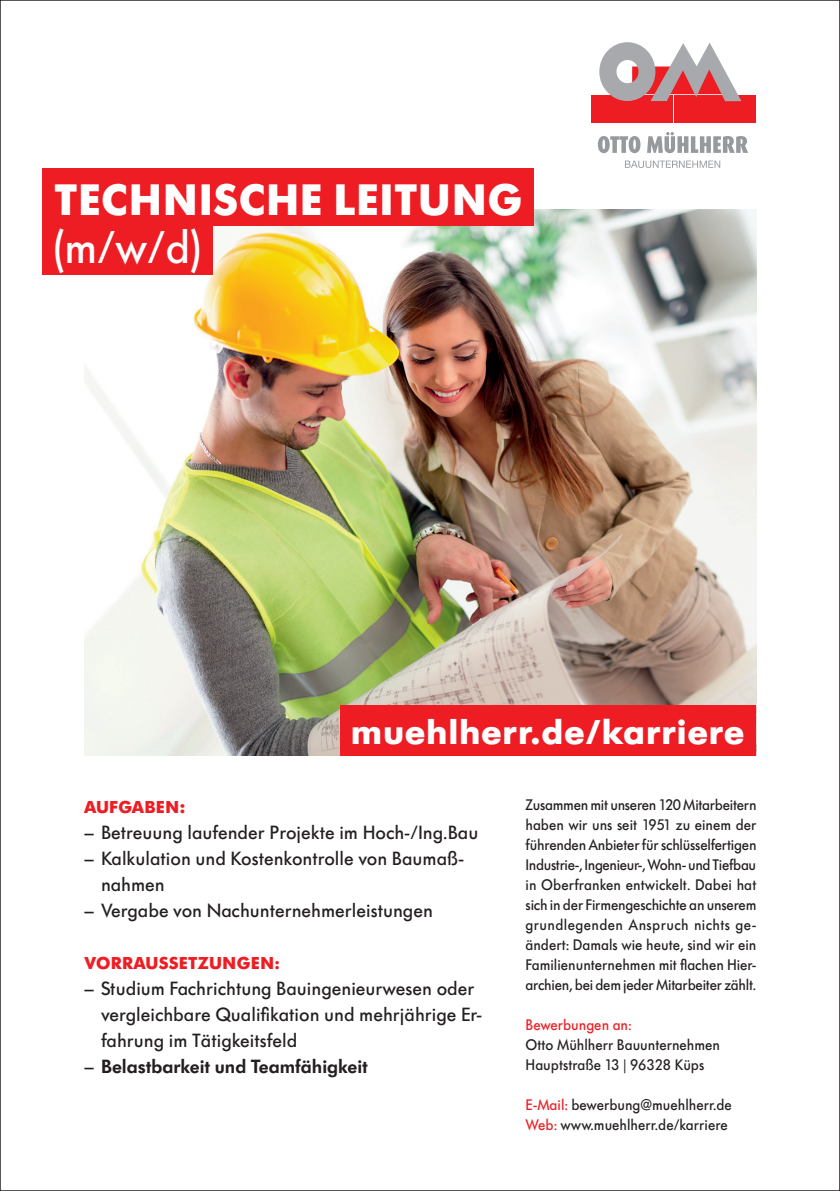
<style>
.page{position:relative;width:840px;height:1191px;background:#fff}
.page>*{position:absolute;margin:0;border:0;box-sizing:border-box;transform-origin:0 0}
.t1{font:500 48px "Futura SB";color:#fff}
.t2{font:700 46px "Futura SB";letter-spacing:.015em;color:#fff}
.t3{font:700 36px "Futura SB";letter-spacing:.02em;color:#fff}
.t4{font:500 20px/26px "Futura SB";color:#231f20}
.t5{font:20px "Futura SB Dem Bol";color:#231f20}
.t6{font:700 18px "Futura SB";letter-spacing:.015em;color:#ee1d23}
.t7{font:500 16px/20px "Futura SB";color:#231f20;scale:.95 1}
.t8{font:500 16px "Futura SB";color:#ee1d23;scale:.95 1}
.s1{font-size:20px}
.s2{font-family:"Futura SB";font-weight:500}
.s3{color:#ee1d23}
</style>
<div class="page">
<img style="left:84px;top:210px;width:671px;height:545px">
<div style="left:42px;top:169px;width:491px;height:57px;background:#ee1d23"></div>
<div style="left:42px;top:215px;width:170px;height:59px;background:#ee1d23"></div>
<div style="left:339px;top:705px;width:416px;height:50px;background:#ee1d23"></div>
<div style="left:590px;top:96px;width:82px;height:27px;background:#ee1d23"></div>
<div style="left:673px;top:96px;width:82px;height:27px;background:#ee1d23"></div>
<svg style="left:599px;top:42px;width:142px;height:59px"></svg>
<svg style="left:597px;top:136px;width:43px;height:17px"></svg>
<svg style="left:647px;top:132px;width:100px;height:21px"></svg>
<svg style="left:625px;top:161px;width:94px;height:7px"></svg>
<h2 class="t2" style="left:54px;top:174px;width:469px">TECHNISCHE LEITUNG</h2>
<h1 class="t1" style="left:54px;top:222px;width:149px">(m/w/d)</h1>
<h3 class="t3" style="left:351px;top:712px;width:395px">muehlherr.de/karriere</h3>
<p class="t6" style="left:84px;top:796px;width:102px">AUFGABEN<span class="s1">:</span></p>
<p class="t4" style="left:84px;top:819px;width:395px">– Betreuung laufender Projekte im Hoch-/Ing.Bau</p>
<p class="t4" style="left:101px;top:845px;width:364px;text-indent:-17px">– Kalkulation und Kostenkontrolle von Baumaß&shy;nahmen</p>
<p class="t4" style="left:84px;top:897px;width:350px">– Vergabe von Nachunternehmerleistungen</p>
<p class="t6" style="left:84px;top:952px;width:197px">VORRAUSSETZUNGEN:</p>
<p class="t4" style="left:101px;top:975px;width:382px;text-indent:-17px">– Studium Fachrichtung Bauingenieurwesen oder vergleichbare Qualifikation und mehrjährige Er&shy;fahrung im Tätigkeitsfeld</p>
<p class="t5" style="left:84px;top:1055px;width:285px"><span class="s2">–</span> Belastbarkeit und Teamfähigkeit</p>
<p class="t7" style="left:525px;top:794px;width:244px;text-align:justify">Zusammen mit unseren 120 Mitarbeitern haben wir uns seit 1951 zu einem der führenden Anbieter für schlüsselfertigen Industrie-, Ingenieur-, Wohn- und Tiefbau in Oberfranken entwickelt. Dabei hat sich in der Firmengeschichte an unserem grundlegenden Anspruch nichts ge&shy;ändert: Damals wie heute, sind wir ein Familienunternehmen mit flachen Hier&shy;archien, bei dem jeder Mitarbeiter zählt.</p>
<p class="t8" style="left:525px;top:1015px;width:113px">Bewerbungen an:</p>
<p class="t7" style="left:525px;top:1034px;width:206px">Otto Mühlherr Bauunternehmen<br>Hauptstraße 13 | 96328 Küps</p>
<p class="t7" style="left:525px;top:1094px;width:219px"><span class="s3">E-Mail:</span> bewerbung@muehlherr.de<br><span class="s3">Web:</span> www.muehlherr.de/karriere</p>
</div>
